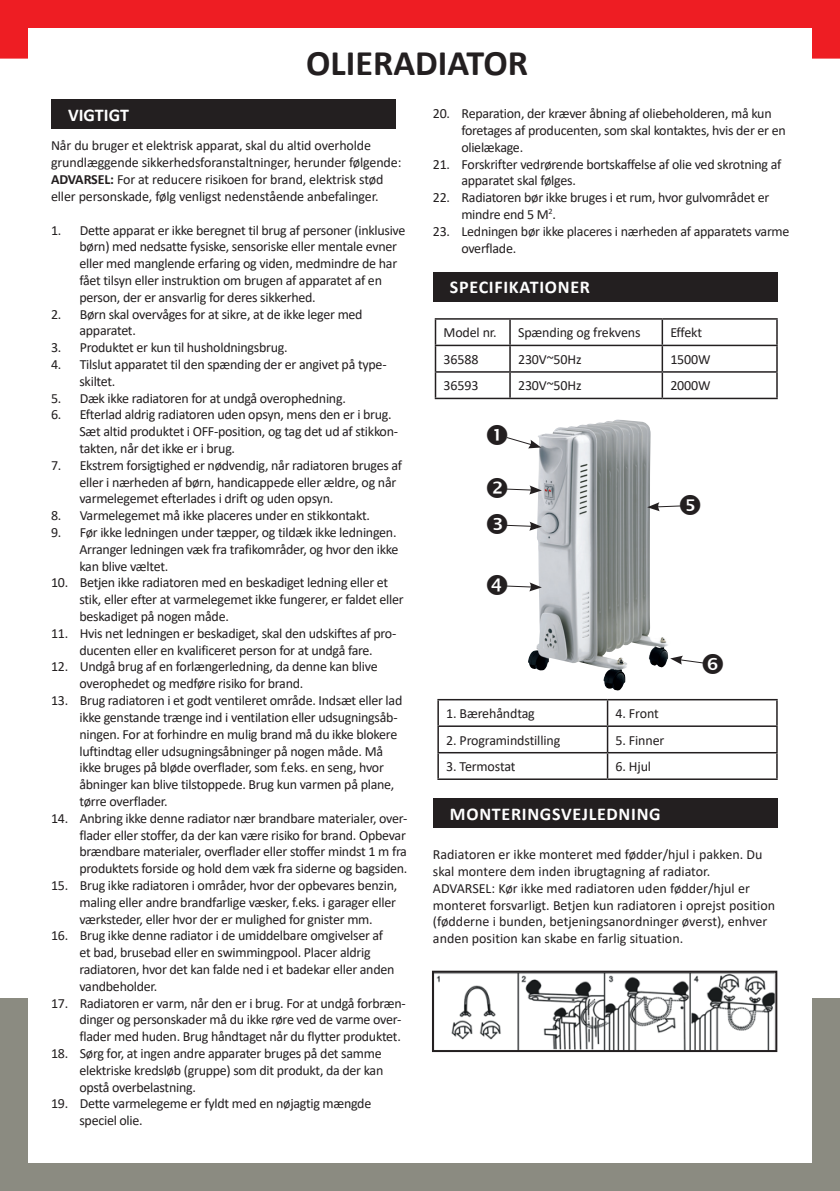
<style>
.page{position:relative;width:840px;height:1191px;background:#fff}
.page>*{position:absolute;margin:0;border:0;box-sizing:border-box;transform-origin:0 0}
.t1{font:700 36px "Calibri";color:#231f20}
.t2{font:700 18px "Calibri";letter-spacing:.04em;color:#fff}
.t3{font:700 18px "Calibri";color:#fff}
.t4{font:14px/16.8px "Calibri";letter-spacing:-.02em;color:#231f20}
.t5{font:14px/16.8px "Calibri";color:#231f20}
.s1{font-weight:700}
</style>
<div class="page">
<div style="left:0;top:998px;width:839px;height:193px;background:#8b8b81"></div>
<div style="left:0;top:0;width:839px;height:59px;background:#ee1d23"></div>
<div style="left:28px;top:28px;width:783px;height:1134px;background:#fff"></div>
<div style="left:51px;top:99px;width:344px;height:30px;background:#231f20"></div>
<div style="left:432px;top:272px;width:344px;height:29px;background:#231f20"></div>
<div style="left:432px;top:798px;width:344px;height:29px;background:#231f20"></div>
<hr style="left:437px;top:699px;width:170px;height:1px;background:#231f20">
<hr style="left:607px;top:699px;width:170px;height:1px;background:#231f20">
<hr style="left:606px;top:700px;width:2px;height:25px;background:#231f20">
<hr style="left:775px;top:700px;width:2px;height:25px;background:#231f20">
<hr style="left:437px;top:725px;width:170px;height:2px;background:#231f20">
<hr style="left:607px;top:725px;width:170px;height:2px;background:#231f20">
<hr style="left:606px;top:727px;width:2px;height:25px;background:#231f20">
<hr style="left:775px;top:727px;width:2px;height:25px;background:#231f20">
<hr style="left:437px;top:752px;width:170px;height:1px;background:#231f20">
<svg style="left:437px;top:700px;width:1px;height:78px"></svg>
<hr style="left:607px;top:752px;width:170px;height:1px;background:#231f20">
<hr style="left:606px;top:753px;width:2px;height:25px;background:#231f20">
<hr style="left:775px;top:753px;width:2px;height:25px;background:#231f20">
<hr style="left:437px;top:778px;width:170px;height:2px;background:#231f20">
<hr style="left:607px;top:778px;width:170px;height:2px;background:#231f20">
<hr style="left:434px;top:318px;width:75px;height:2px;background:#231f20">
<hr style="left:434px;top:320px;width:2px;height:25px;background:#231f20">
<hr style="left:509px;top:318px;width:153px;height:2px;background:#231f20">
<hr style="left:662px;top:318px;width:115px;height:2px;background:#231f20">
<hr style="left:775px;top:320px;width:2px;height:25px;background:#231f20">
<hr style="left:434px;top:345px;width:75px;height:1px;background:#231f20">
<hr style="left:434px;top:346px;width:2px;height:25px;background:#231f20">
<hr style="left:509px;top:345px;width:153px;height:1px;background:#231f20">
<hr style="left:662px;top:345px;width:115px;height:1px;background:#231f20">
<hr style="left:775px;top:346px;width:2px;height:25px;background:#231f20">
<hr style="left:434px;top:371px;width:75px;height:2px;background:#231f20">
<hr style="left:434px;top:373px;width:2px;height:25px;background:#231f20">
<hr style="left:509px;top:371px;width:153px;height:2px;background:#231f20">
<svg style="left:509px;top:320px;width:1px;height:78px"></svg>
<hr style="left:662px;top:371px;width:115px;height:2px;background:#231f20">
<svg style="left:661px;top:320px;width:1px;height:78px"></svg>
<hr style="left:775px;top:373px;width:2px;height:25px;background:#231f20">
<hr style="left:434px;top:398px;width:75px;height:1px;background:#231f20">
<hr style="left:509px;top:398px;width:153px;height:1px;background:#231f20">
<hr style="left:662px;top:398px;width:115px;height:1px;background:#231f20">
<img style="left:434px;top:973px;width:339px;height:76px">
<div style="left:431px;top:970px;width:345px;height:82px;border:2px solid #231f20"></div>
<img style="left:528px;top:419px;width:141px;height:271px">
<svg style="left:670px;top:655px;width:36px;height:10px"></svg>
<svg style="left:506px;top:477px;width:35px;height:21px"></svg>
<svg style="left:506px;top:424px;width:35px;height:24px"></svg>
<svg style="left:506px;top:514px;width:35px;height:20px"></svg>
<svg style="left:506px;top:574px;width:35px;height:21px"></svg>
<svg style="left:646px;top:494px;width:37px;height:21px"></svg>
<p class="t1" style="left:306px;top:38px;width:223px">OLIERADIATOR</p>
<p class="t3" style="left:68px;top:102px;width:62px">VIGTIGT</p>
<p class="t4" style="left:51px;top:137px;width:351px">Når du bruger et elektrisk apparat, skal du altid overholde grundlæggende sikkerhedsforanstaltninger, herunder følgende:</p>
<p class="t4" style="left:51px;top:171px;width:333px"><span class="s1">ADVARSEL:</span> For at reducere risikoen for brand, elektrisk stød eller personskade, følg venligst nedenstående anbefalinger.</p>
<p class="t4" style="left:79px;top:221px;width:327px;text-indent:-28px">1. Dette apparat er ikke beregnet til brug af personer (inklusive børn) med nedsatte fysiske, sensoriske eller mentale evner eller med manglende erfaring og viden, medmindre de har fået tilsyn eller instruktion om brugen af apparatet af en person, der er ansvarlig for deres sikkerhed.</p>
<p class="t4" style="left:79px;top:305px;width:284px;text-indent:-28px">2. Børn skal overvåges for at sikre, at de ikke leger med apparatet.</p>
<p class="t4" style="left:51px;top:339px;width:238px">3. Produktet er kun til husholdningsbrug.</p>
<p class="t4" style="left:79px;top:355px;width:308px;text-indent:-28px">4. Tilslut apparatet til den spænding der er angivet på type&shy;skiltet.</p>
<p class="t4" style="left:51px;top:389px;width:296px">5. Dæk ikke radiatoren for at undgå overophedning.</p>
<p class="t4" style="left:79px;top:406px;width:320px;text-indent:-28px">6. Efterlad aldrig radiatoren uden opsyn, mens den er i brug.<br>Sæt altid produktet i OFF-position, og tag det ud af stikkon&shy;takten, når det ikke er i brug.</p>
<p class="t4" style="left:79px;top:456px;width:324px;text-indent:-28px">7. Ekstrem forsigtighed er nødvendig, når radiatoren bruges af eller i nærheden af børn, handicappede eller ældre, og når varmelegemet efterlades i drift og uden opsyn.</p>
<p class="t4" style="left:51px;top:507px;width:320px">8. Varmelegemet må ikke placeres under en stikkontakt.</p>
<p class="t4" style="left:79px;top:523px;width:320px;text-indent:-28px">9. Før ikke ledningen under tæpper, og tildæk ikke ledningen.<br>Arranger ledningen væk fra trafikområder, og hvor den ikke kan blive væltet.</p>
<p class="t4" style="left:79px;top:574px;width:325px;text-indent:-28px">10. Betjen ikke radiatoren med en beskadiget ledning eller et stik, eller efter at varmelegemet ikke fungerer, er faldet eller beskadiget på nogen måde.</p>
<p class="t4" style="left:51px;top:624px;width:346px;text-align:center">11. Hvis net ledningen er beskadiget, skal den udskiftes af pro&shy;ducenten eller en kvalificeret person for at undgå fare.</p>
<p class="t4" style="left:79px;top:658px;width:299px;text-indent:-28px">12. Undgå brug af en forlængerledning, da denne kan blive overophedet og medføre risiko for brand.</p>
<p class="t4" style="left:79px;top:691px;width:324px;text-indent:-28px">13. Brug radiatoren i et godt ventileret område. Indsæt eller lad ikke genstande trænge ind i ventilation eller udsugningsåb&shy;ningen. For at forhindre en mulig brand må du ikke blokere luftindtag eller udsugningsåbninger på nogen måde. Må ikke bruges på bløde overflader, som f.eks. en seng, hvor åbninger kan blive tilstoppede. Brug kun varmen på plane, tørre overflader.</p>
<p class="t4" style="left:79px;top:809px;width:329px;text-align:justify;text-indent:-28px">14. Anbring ikke denne radiator nær brandbare materialer, over&shy;flader eller stoffer, da der kan være risiko for brand. Opbevar brændbare materialer, overflader eller stoffer mindst 1 m fra produktets forside og hold dem væk fra siderne og bagsiden.</p>
<p class="t4" style="left:79px;top:876px;width:319px;text-align:justify;text-indent:-28px">15. Brug ikke radiatoren i områder, hvor der opbevares benzin, maling eller andre brandfarlige væsker, f.eks. i garager eller værksteder, eller hvor der er mulighed for gnister mm.</p>
<p class="t4" style="left:79px;top:927px;width:316px;text-indent:-28px">16. Brug ikke denne radiator i de umiddelbare omgivelser af et bad, brusebad eller en swimmingpool. Placer aldrig radiatoren, hvor det kan falde ned i et badekar eller anden vandbeholder.</p>
<p class="t4" style="left:79px;top:994px;width:328px;text-indent:-28px">17. Radiatoren er varm, når den er i brug. For at undgå forbræn&shy;dinger og personskader må du ikke røre ved de varme over&shy;flader med huden. Brug håndtaget når du flytter produktet.</p>
<p class="t4" style="left:79px;top:1044px;width:305px;text-indent:-28px">18. Sørg for, at ingen andre apparater bruges på det samme elektriske kredsløb (gruppe) som dit produkt, da der kan opstå overbelastning.</p>
<p class="t4" style="left:79px;top:1095px;width:293px;text-indent:-28px">19. Dette varmelegeme er fyldt med en nøjagtig mængde speciel olie.</p>
<p class="t4" style="left:461px;top:105px;width:326px;text-indent:-28px">20. Reparation, der kræver åbning af oliebeholderen, må kun foretages af producenten, som skal kontaktes, hvis der er en olielækage.</p>
<p class="t4" style="left:461px;top:155px;width:321px;text-indent:-28px">21. Forskrifter vedrørende bortskaffelse af olie ved skrotning af apparatet skal følges.</p>
<p class="t4" style="left:461px;top:189px;width:309px;text-indent:-28px">22. Radiatoren bør ikke bruges i et rum, hvor gulvområdet er mindre end 5 M<sup>2</sup>.</p>
<p class="t4" style="left:461px;top:222px;width:329px;text-indent:-28px">23. Ledningen bør ikke placeres i nærheden af apparatets varme overflade.</p>
<p class="t2" style="left:449px;top:275px;width:141px">SPECIFIKATIONER</p>
<p class="t4" style="left:443px;top:324px;width:55px">Model nr.</p>
<p class="t4" style="left:517px;top:324px;width:124px">Spænding og frekvens</p>
<p class="t4" style="left:670px;top:324px;width:33px">Effekt</p>
<p class="t4" style="left:443px;top:350px;width:36px">36588</p>
<p class="t4" style="left:517px;top:350px;width:65px">230V~50Hz</p>
<p class="t4" style="left:670px;top:350px;width:42px">1500W</p>
<p class="t4" style="left:443px;top:377px;width:36px">36593</p>
<p class="t4" style="left:517px;top:377px;width:65px">230V~50Hz</p>
<p class="t4" style="left:670px;top:377px;width:42px">2000W</p>
<p class="t4" style="left:446px;top:705px;width:90px">1. Bærehåndtag</p>
<p class="t4" style="left:615px;top:705px;width:45px">4. Front</p>
<p class="t4" style="left:446px;top:731px;width:116px">2. Programindstilling</p>
<p class="t4" style="left:615px;top:731px;width:50px">5. Finner</p>
<p class="t4" style="left:446px;top:758px;width:71px">3. Termostat</p>
<p class="t4" style="left:615px;top:758px;width:37px">6. Hjul</p>
<p class="t2" style="left:449px;top:801px;width:212px">MONTERINGSVEJLEDNING</p>
<p class="t5" style="left:432px;top:845px;width:331px">Radiatoren er ikke monteret med fødder/hjul i pakken. Du skal montere dem inden ibrugtagning af radiator.</p>
<p class="t5" style="left:432px;top:879px;width:343px">ADVARSEL: Kør ikke med radiatoren uden fødder/hjul er monteret forsvarligt. Betjen kun radiatoren i oprejst position (fødderne i bunden, betjeningsanordninger øverst), enhver anden position kan skabe en farlig situation.</p>
</div>
